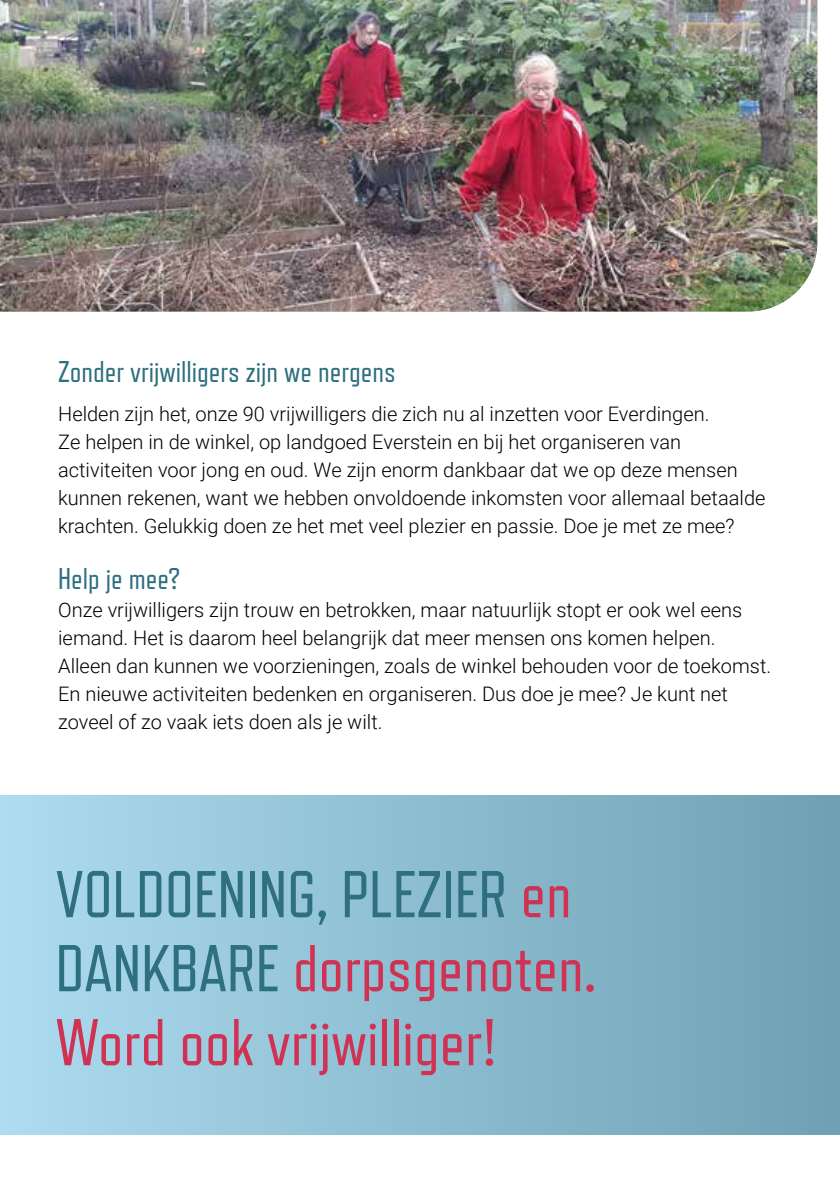
<style>
.page{position:relative;width:840px;height:1191px;background:#fff}
.page>*{position:absolute;margin:0;border:0;box-sizing:border-box;transform-origin:0 0}
.t1{font:66px/74px "Refrigerator Deluxe";color:#cf3253}
.t2{font:30px "Refrigerator Deluxe";color:#2e6f80}
.t3{font:300 20px/28px "Roboto";color:#000}
.s1{color:#2e6f80}
</style>
<div class="page">
<div style="left:0;top:795px;width:839px;height:339px;background:linear-gradient(to right,#addcef,#6ea0b3)"></div>
<img style="left:0;top:0;width:816px;height:311px">
<h2 class="t2" style="left:58px;top:355px;width:339px">Zonder vrijwilligers zijn we nergens</h2>
<p class="t3" style="left:58px;top:399px;width:708px">Helden zijn het, onze 90 vrijwilligers die zich nu al inzetten voor Everdingen.<br>Ze helpen in de winkel, op landgoed Everstein en bij het organiseren van activiteiten voor jong en oud. We zijn enorm dankbaar dat we op deze mensen kunnen rekenen, want we hebben onvoldoende inkomsten voor allemaal betaalde krachten. Gelukkig doen ze het met veel plezier en passie. Doe je met ze mee?</p>
<h2 class="t2" style="left:58px;top:562px;width:123px">Help je mee?</h2>
<p class="t3" style="left:58px;top:595px;width:714px">Onze vrijwilligers zijn trouw en betrokken, maar natuurlijk stopt er ook wel eens iemand. Het is daarom heel belangrijk dat meer mensen ons komen helpen.<br>Alleen dan kunnen we voorzieningen, zoals de winkel behouden voor de toekomst.<br>En nieuwe activiteiten bedenken en organiseren. Dus doe je mee? Je kunt net zoveel of zo vaak iets doen als je wilt.</p>
<h1 class="t1" style="left:56px;top:858px;width:542px"><span class="s1">VOLDOENING, PLEZIER</span> en<br><span class="s1">DANKBARE</span> dorpsgenoten.<br>Word ook vrijwilliger!</h1>
</div>
